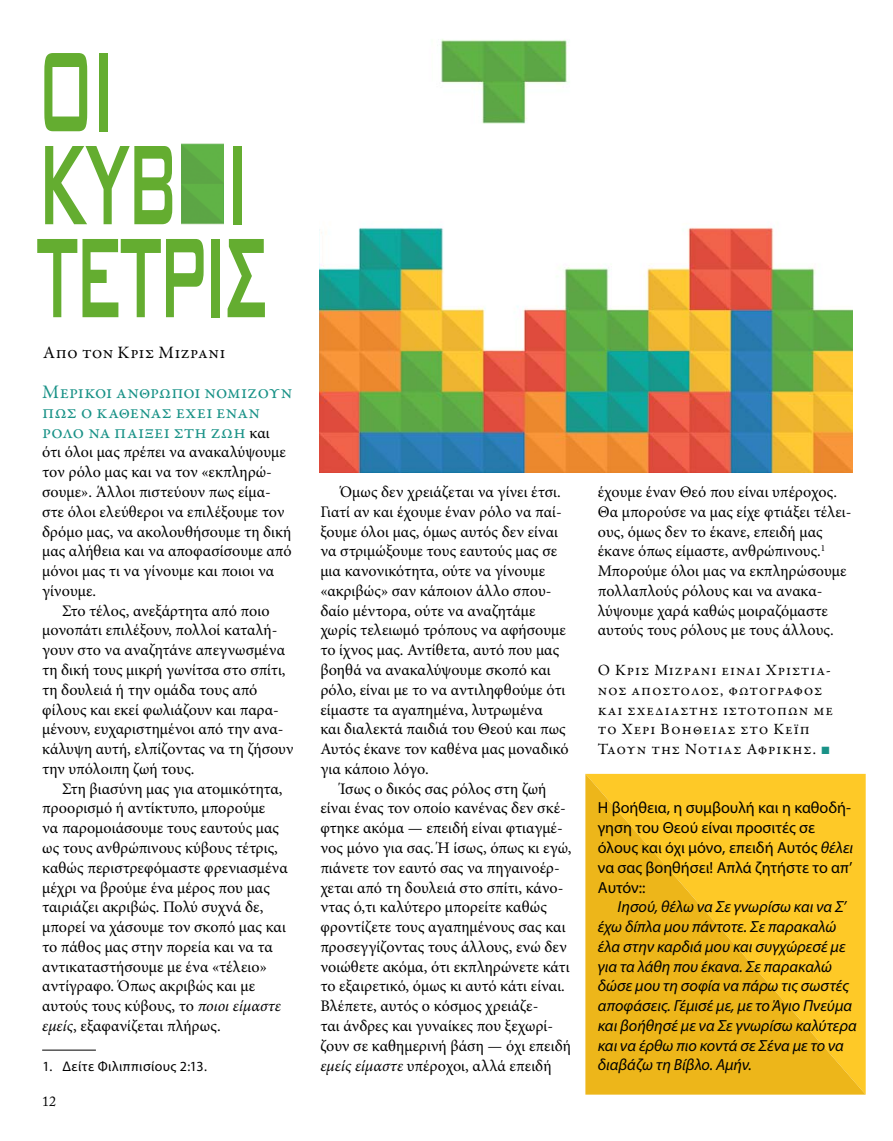
<style>
.page{position:relative;width:893px;height:1141px;background:#fff}
.page>*{position:absolute;margin:0;border:0;box-sizing:border-box;transform-origin:0 0}
.t1{font:500 148.75px "PF Bank Gothic";letter-spacing:-.05em;color:#64ad30;scale:.46 1}
.t2{font:19.25px/19.8px "Garamond Premr Pro";color:#199287}
.t3{font:17.5px "Garamond Premr Pro";letter-spacing:.03em;color:#000}
.t4{font:16.1px/19.8px "Minion Pro";color:#000}
.t5{font:italic 16.1px/19.8px "Myriad Pro";color:#000}
.t6{font:16.1px/19.8px "Myriad Pro";color:#000}
.t7{font:15.75px/19.8px "Garamond Premr Pro";letter-spacing:.05em;color:#000}
.t8{font:14px "Myriad Pro";letter-spacing:.025em;color:#000}
.t9{font:14px "Adobe Caslon Pro";color:#000}
.s1{font-family:"Minion Pro";font-size:16.1px;color:#000}
.s2{font-style:italic}
.s3{font-family:"Arial";color:#199287}
</style>
<div class="page">
<img style="left:320px;top:39px;width:532px;height:433px">
<svg style="left:585px;top:774px;width:281px;height:321px"></svg>
<hr style="left:42px;top:1050px;width:54px;height:1px;background:#000">
<img style="left:182px;top:143px;width:41px;height:82px">
<h1 class="t1" style="left:37px;top:10px;width:173px">ΟΙ</h1>
<h1 class="t1" style="left:37px;top:103px;width:465px">ΚΎΒ Ι</h1>
<h1 class="t1" style="left:37px;top:196px;width:505px">ΤΈΤΡΙΣ</h1>
<p class="t3" style="left:43px;top:342px;width:184px">Από τον Κρις Μιζράνι</p>
<p class="t2" style="left:42px;top:383px;width:252px">Μερικοί άνθρωποι νομίζουν πως ο καθένας έχει έναν ρόλο να παίξει στη ζωή <span class="s1">και</span></p>
<p class="t4" style="left:42px;top:442px;width:251px">ότι όλοι μας πρέπει να ανακαλύψουμε τον ρόλο μας και να τον «εκπληρώ&shy;σουμε». Άλλοι πιστεύουν πως είμα&shy;στε όλοι ελεύθεροι να επιλέξουμε τον δρόμο μας, να ακολουθήσουμε τη δική μας αλήθεια και να αποφασίσουμε από μόνοι μας τι να γίνουμε και ποιοι να γίνουμε.</p>
<p class="t4" style="left:42px;top:601px;width:253px;text-indent:20px">Στο τέλος, ανεξάρτητα από ποιο μονοπάτι επιλέξουν, πολλοί καταλή&shy;γουν στο να αναζητάνε απεγνωσμένα τη δική τους μικρή γωνίτσα στο σπίτι, τη δουλειά ή την ομάδα τους από φίλους και εκεί φωλιάζουν και παρα&shy;μένουν, ευχαριστημένοι από την ανα&shy;κάλυψη αυτή, ελπίζοντας να τη ζήσουν την υπόλοιπη ζωή τους.</p>
<p class="t4" style="left:42px;top:779px;width:247px;text-indent:20px">Στη βιασύνη μας για ατομικότητα, προορισμό ή αντίκτυπο, μπορούμε<br>να παρομοιάσουμε τους εαυτούς μας ως τους ανθρώπινους κύβους τέτρις, καθώς περιστρεφόμαστε φρενιασμένα μέχρι να βρούμε ένα μέρος που μας ταιριάζει ακριβώς. Πολύ συχνά δε, μπορεί να χάσουμε τον σκοπό μας και το πάθος μας στην πορεία και να τα αντικαταστήσουμε με ένα «τέλειο» αντίγραφο. Όπως ακριβώς και με αυτούς τους κύβους, το <span class="s2">ποιοι είμαστε εμείς</span>, εξαφανίζεται πλήρως.</p>
<p class="t4" style="left:320px;top:482px;width:250px;text-indent:20px">Όμως δεν χρειάζεται να γίνει έτσι.<br>Γιατί αν και έχουμε έναν ρόλο να παί&shy;ξουμε όλοι μας, όμως αυτός δεν είναι να στριμώξουμε τους εαυτούς μας σε μια κανονικότητα, ούτε να γίνουμε «ακριβώς» σαν κάποιον άλλο σπου&shy;δαίο μέντορα, ούτε να αναζητάμε χωρίς τελειωμό τρόπους να αφήσουμε το ίχνος μας. Αντίθετα, αυτό που μας βοηθά να ανακαλύψουμε σκοπό και ρόλο, είναι με το να αντιληφθούμε ότι είμαστε τα αγαπημένα, λυτρωμένα<br>και διαλεκτά παιδιά του Θεού και πως Αυτός έκανε τον καθένα μας μοναδικό για κάποιο λόγο.</p>
<p class="t4" style="left:320px;top:779px;width:253px;text-indent:20px">Ίσως ο δικός σας ρόλος στη ζωή είναι ένας τον οποίο κανένας δεν σκέ&shy;φτηκε ακόμα — επειδή είναι φτιαγμέ&shy;νος μόνο για σας. Ή ίσως, όπως κι εγώ, πιάνετε τον εαυτό σας να πηγαινοέρ&shy;χεται από τη δουλειά στο σπίτι, κάνο&shy;ντας ό,τι καλύτερο μπορείτε καθώς φροντίζετε τους αγαπημένους σας και προσεγγίζοντας τους άλλους, ενώ δεν νοιώθετε ακόμα, ότι εκπληρώνετε κάτι το εξαιρετικό, όμως κι αυτό κάτι είναι.<br>Βλέπετε, αυτός ο κόσμος χρειάζε-<br>ται άνδρες και γυναίκες που ξεχωρί&shy;ζουν σε καθημερινή βάση — όχι επειδή <span class="s2">εμείς είμαστε</span> υπέροχοι, αλλά επειδή</p>
<p class="t4" style="left:598px;top:482px;width:255px">έχουμε έναν Θεό που είναι υπέροχος.<br>Θα μπορούσε να μας είχε φτιάξει τέλει&shy;ους, όμως δεν το έκανε, επειδή μας έκανε όπως είμαστε, ανθρώπινους.<sup>1<br></sup>Μπορούμε όλοι μας να εκπληρώσουμε πολλαπλούς ρόλους και να ανακα&shy;λύψουμε χαρά καθώς μοιραζόμαστε αυτούς τους ρόλους με τους άλλους.</p>
<p class="t7" style="left:598px;top:660px;width:237px">Ο Κρις Μιζράνι είναι Χριστια&shy;νός απόστολος, φωτογράφος και σχεδιαστής ιστότοπων με το Χέρι Βοήθειας στο Κέιπ<br>Τάουν της Νότιας Αφρικής. <span class="s3">■</span></p>
<p class="t6" style="left:598px;top:798px;width:257px">Η βοήθεια, η συμβουλή και η καθοδή&shy;γηση του Θεού είναι προσιτές σε όλους και όχι μόνο, επειδή Αυτός <span class="s2">θέλει </span>να σας βοηθήσει! Απλά ζητήστε το απ’<br>Αυτόν::</p>
<p class="t5" style="left:598px;top:897px;width:261px;text-indent:20px">Ιησού, θέλω να Σε γνωρίσω και να Σ’ έχω δίπλα μου πάντοτε. Σε παρακαλώ έλα στην καρδιά μου και συγχώρεσέ με για τα λάθη που έκανα. Σε παρακαλώ δώσε μου τη σοφία να πάρω τις σωστές αποφάσεις. Γέμισέ με, με το Άγιο Πνεύμα και βοήθησέ με να Σε γνωρίσω καλύτερα και να έρθω πιο κοντά σε Σένα με το να</p>
<p class="t8" style="left:43px;top:1057px;width:166px">1. Δείτε Φιλιππισίους 2:13.</p>
<p class="t5" style="left:598px;top:1055px;width:156px">διαβάζω τη Βίβλο. Αμήν.</p>
<p class="t9" style="left:42px;top:1093px;width:15px">12</p>
</div>
